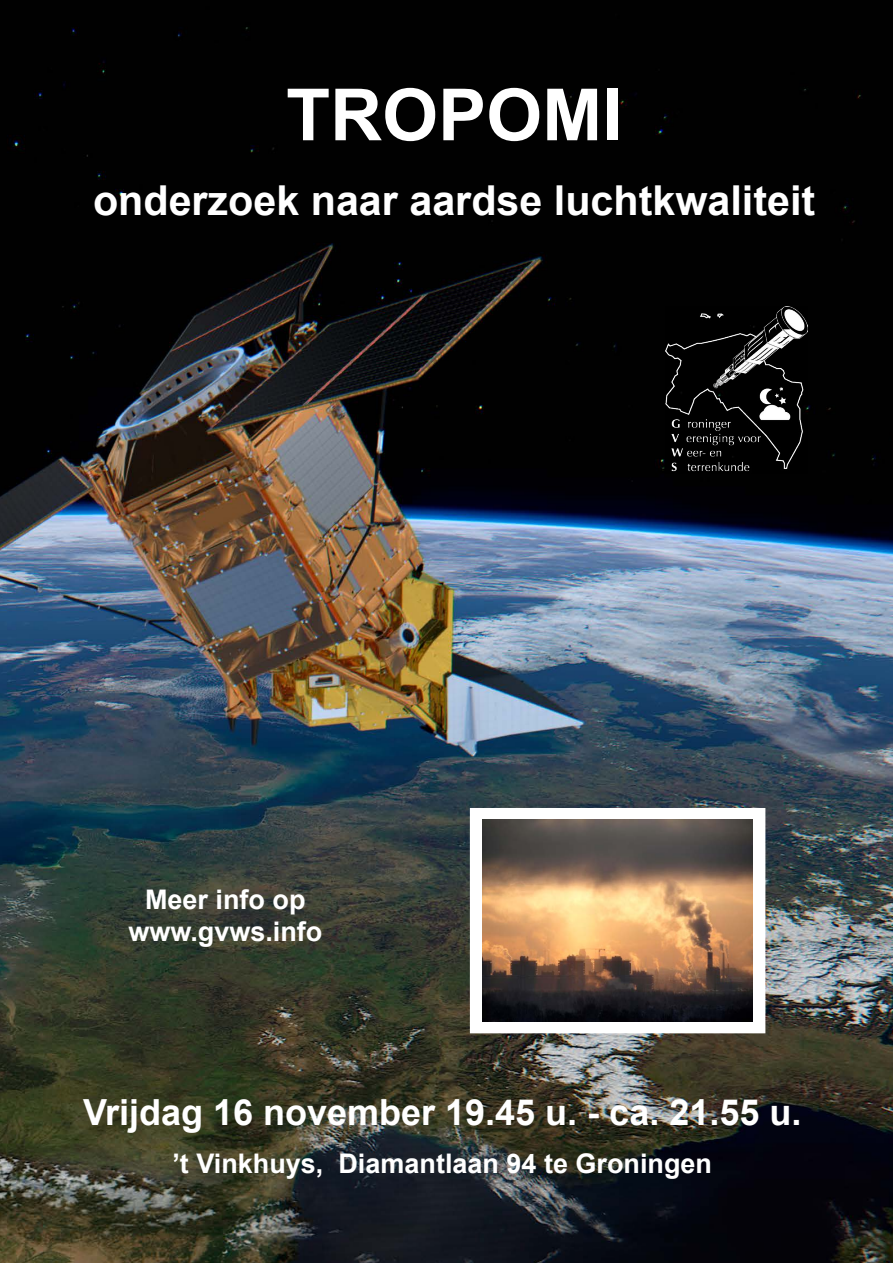
<style>
.page{position:relative;width:893px;height:1263px;background:#fff}
.page>*{position:absolute;margin:0;border:0;box-sizing:border-box;transform-origin:0 0}
.t1{font:700 72px "Arial";color:#fff}
.t2{font:700 41.25px "Arial";color:#fff}
.t3{font:700 36px "Arial";color:#fff}
.t4{font:700 27px/32.4px "Arial";color:#fff;text-align:center}
</style>
<div class="page">
<img style="left:0;top:0;width:893px;height:1263px">
<div style="left:470px;top:808px;width:295px;height:225px;background:#fff"></div>
<img style="left:483px;top:819px;width:270px;height:203px">
<img style="left:666px;top:306px;width:142px;height:168px">
<h1 class="t1" style="left:286px;top:67px;width:338px">TROPOMI</h1>
<h2 class="t2" style="left:93px;top:173px;width:724px">onderzoek naar aardse luchtkwaliteit</h2>
<p class="t4" style="left:128px;top:884px;width:196px">Meer info op www.gvws.info</p>
<h3 class="t3" style="left:83px;top:1089px;width:720px">Vrijdag 16 november 19.45 u. - ca. 21.55 u.</h3>
<p class="t4" style="left:172px;top:1148px;width:541px">’t Vinkhuys, Diamantlaan 94 te Groningen</p>
</div>
